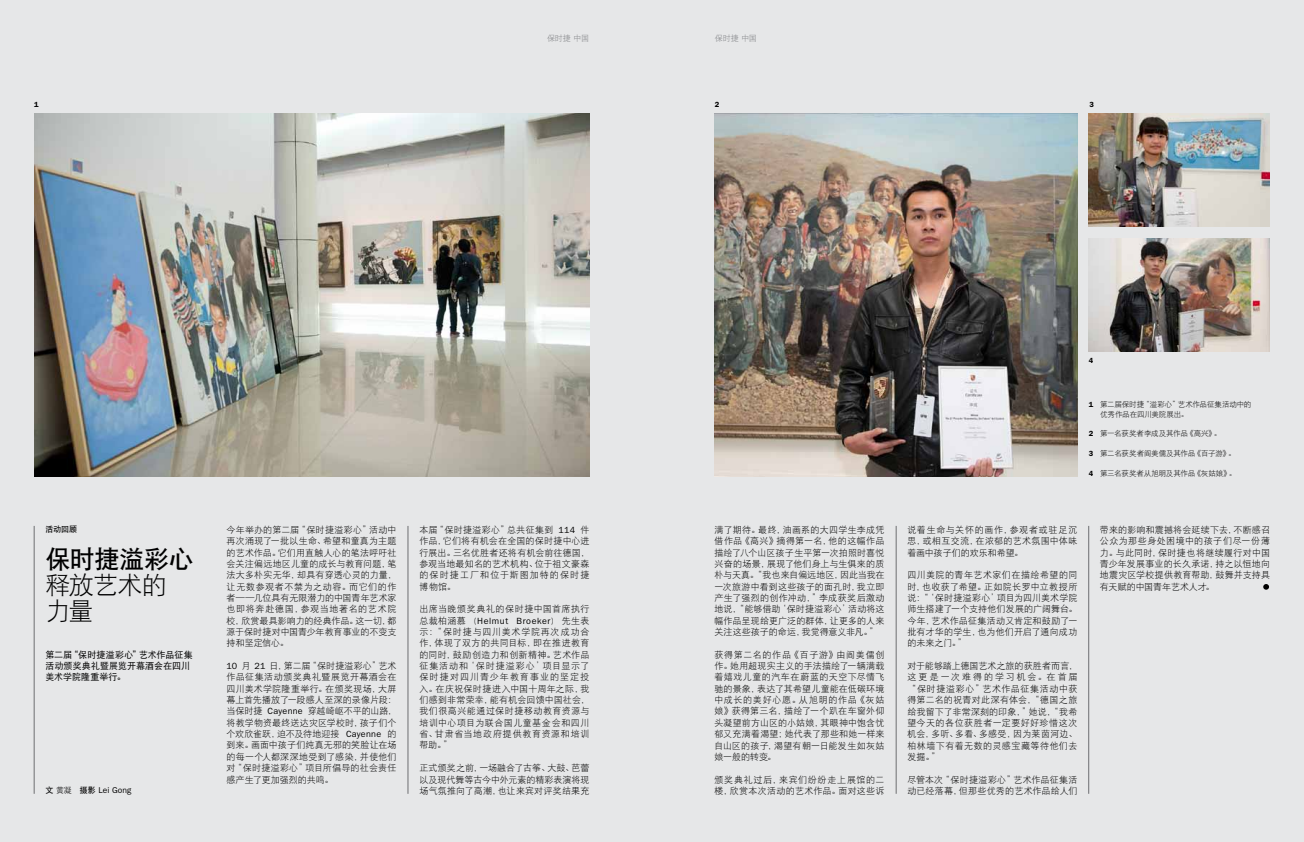
<style>
.page{position:relative;width:1304px;height:842px;background:#e6e7e8}
.page>*{position:absolute;margin:0;border:0;box-sizing:border-box;transform-origin:0 0}
.t1{font:25px/26px "DFP Hei W3";letter-spacing:-.035em;color:#000}
.t2{font:25px "DFP Hei W7";letter-spacing:-.01em;color:#000}
.t3{font:9px/11.3px "DFP Hei W3";letter-spacing:.025em;color:#000;text-align:justify}
.t4{font:9px/11.3px "DFP Hei W5";letter-spacing:.005em;color:#000}
.t5{font:9px/11.3px "DFP Hei W3";letter-spacing:.045em;color:#000}
.t6{font:9px "ITC Franklin Gothic Std";letter-spacing:.065em;color:#000}
.t7{font:9px "DFP Hei W3";letter-spacing:.055em;color:#000}
.t8{font:8.5px "ITC Franklin Gothic Std";letter-spacing:.015em;color:#000}
.t9{font:8px "DFP Hei W3";letter-spacing:-.015em;color:#808285}
.t10{font:8px "DFP Hei W7";color:#000}
.t11{font:7.5px/10px "DFP Hei W3";letter-spacing:-.02em;color:#000}
.t12{font:600 7.5px "ITC Franklin Gothic Std";color:#000}
.s1{font-family:"DFP Hei W7";font-size:8px}
.s2{font-family:"DFP Hei W3";font-size:8px}
.s3{font-family:"ITC Franklin Gothic Std"}
.s4{font-family:"DFP Hei W3"}
.s5{font-family:"ITC Franklin Gothic Std";font-weight:600}
</style>
<div class="page">
<img style="left:34px;top:113px;width:556px;height:363px">
<img style="left:1089px;top:238px;width:181px;height:114px">
<img style="left:714px;top:113px;width:363px;height:363px">
<img style="left:1089px;top:113px;width:181px;height:114px">
<hr style="left:34px;top:526px;width:1px;height:268px;background:#6d6e71">
<hr style="left:896px;top:526px;width:1px;height:268px;background:#6d6e71">
<hr style="left:1089px;top:526px;width:1px;height:268px;background:#6d6e71">
<hr style="left:408px;top:526px;width:1px;height:268px;background:#6d6e71">
<svg style="left:1263px;top:584px;width:6px;height:6px"></svg>
<p class="t12" style="left:34px;top:100px;width:6px">1</p>
<p class="t9" style="left:547px;top:33px;width:44px">保时捷 中国</p>
<p class="t9" style="left:715px;top:33px;width:44px">保时捷 中国</p>
<p class="t12" style="left:715px;top:100px;width:6px">2</p>
<p class="t12" style="left:1089px;top:100px;width:6px">3</p>
<p class="t10" style="left:45px;top:525px;width:33px">活动回顾</p>
<h1 class="t2" style="left:45px;top:546px;width:150px">保时捷溢彩心</h1>
<h1 class="t1" style="left:45px;top:572px;width:123px">释放艺术的力量</h1>
<p class="t4" style="left:45px;top:649px;width:149px">第二届“保时捷溢彩心”艺术作品征集活动颁奖典礼暨展览开幕酒会在四川美术学院隆重举行。</p>
<p class="t8" style="left:45px;top:785px;width:88px"><span class="s1">文</span> <span class="s2">黄凝</span> <span class="s1">摄影</span> Lei Gong</p>
<p class="t3" style="left:227px;top:524px;width:172px">今年举办的第二届“保时捷溢彩心”活动中再次涌现了一批以生命、希望和童真为主题的艺术作品。它们用直触人心的笔法呼吁社会关注偏远地区儿童的成长与教育问题，笔法大多朴实无华，却具有穿透心灵的力量，让无数参观者不禁为之动容。而它们的作者——几位具有无限潜力的中国青年艺术家也即将奔赴德国，参观当地著名的艺术院校，欣赏最具影响力的经典作品。这一切，都源于保时捷对中国青少年教育事业的不变支持和坚定信心。</p>
<p class="t3" style="left:227px;top:660px;width:172px"><span class="s3">10</span> 月 <span class="s3">21</span> 日，第二届“保时捷溢彩心”艺术作品征集活动颁奖典礼暨展览开幕酒会在四川美术学院隆重举行。在颁奖现场，大屏幕上首先播放了一段感人至深的录像片段：当保时捷 <span class="s3">Cayenne</span> 穿越崎岖不平的山路，将教学物资最终送达灾区学校时，孩子们个个欢欣雀跃，迫不及待地迎接 <span class="s3">Cayenne</span> 的到来。画面中孩子们纯真无邪的笑脸让在场的每一个人都深深地受到了感染，并使他们对“保时捷溢彩心”项目所倡导的社会责任感产生了更加强烈的共鸣。</p>
<p class="t3" style="left:419px;top:524px;width:172px">本届“保时捷溢彩心”总共征集到 <span class="s3">114</span> 件作品，它们将有机会在全国的保时捷中心进行展出。三名优胜者还将有机会前往德国，参观当地最知名的艺术机构、位于祖文豪森的保时捷工厂和位于斯图加特的保时捷博物馆。</p>
<p class="t7" style="left:419px;top:604px;width:172px">出席当晚颁奖典礼的保时捷中国首席执行</p>
<p class="t6" style="left:419px;top:615px;width:172px"><span class="s4">总裁柏涵慕 (</span>Helmut Broeker<span class="s4">) 先生表</span></p>
<p class="t3" style="left:419px;top:626px;width:172px">示：“保时捷与四川美术学院再次成功合作，体现了双方的共同目标，即在推进教育的同时，鼓励创造力和创新精神。艺术作品征集活动和‘保时捷溢彩心’项目显示了保时捷对四川青少年教育事业的坚定投入。在庆祝保时捷进入中国十周年之际，我们感到非常荣幸，能有机会回馈中国社会，我们很高兴能通过保时捷移动教育资源与培训中心项目为联合国儿童基金会和四川省、甘肃省当地政府提供教育资源和培训帮助。”</p>
<p class="t3" style="left:419px;top:762px;width:172px">正式颁奖之前，一场融合了古筝、大鼓、芭蕾以及现代舞等古今中外元素的精彩表演将现场气氛推向了高潮，也让来宾对评奖结果充</p>
<p class="t3" style="left:714px;top:524px;width:172px">满了期待。最终，油画系的大四学生李成凭借作品《高兴》摘得第一名，他的这幅作品描绘了八个山区孩子生平第一次拍照时喜悦兴奋的场景，展现了他们身上与生俱来的质朴与天真。“我也来自偏远地区，因此当我在一次旅游中看到这些孩子的面孔时，我立即产生了强烈的创作冲动，”李成获奖后激动地说，“能够借助‘保时捷溢彩心’活动将这幅作品呈现给更广泛的群体，让更多的人来关注这些孩子的命运，我觉得意义非凡。”</p>
<p class="t3" style="left:714px;top:649px;width:172px">获得第二名的作品《百子游》由阎美儒创作。她用超现实主义的手法描绘了一辆满载着嬉戏儿童的汽车在蔚蓝的天空下尽情飞驰的景象，表达了其希望儿童能在低碳环境中成长的美好心愿。从旭明的作品《灰姑娘》获得第三名，描绘了一个趴在车窗外仰头凝望前方山区的小姑娘，其眼神中饱含忧郁又充满着渴望；她代表了那些和她一样来自山区的孩子，渴望有朝一日能发生如灰姑娘一般的转变。</p>
<p class="t5" style="left:714px;top:773px;width:172px">颁奖典礼过后，来宾们纷纷走上展馆的二楼，欣赏本次活动的艺术作品。面对这些诉</p>
<p class="t12" style="left:1089px;top:355px;width:6px">4</p>
<p class="t11" style="left:1100px;top:399px;width:153px;text-indent:-11px"><span class="s5">1</span> 第二届保时捷“溢彩心”艺术作品征集活动中的优秀作品在四川美院展出。</p>
<p class="t11" style="left:1089px;top:428px;width:134px"><span class="s5">2</span> 第一名获奖者李成及其作品《高兴》。</p>
<p class="t11" style="left:1089px;top:448px;width:148px"><span class="s5">3</span> 第二名获奖者阎美儒及其作品《百子游》。</p>
<p class="t11" style="left:1089px;top:468px;width:149px"><span class="s5">4</span> 第三名获奖者从旭明及其作品《灰姑娘》。</p>
<p class="t3" style="left:907px;top:524px;width:172px">说着生命与关怀的画作，参观者或驻足沉思，或相互交流，在浓郁的艺术氛围中体味着画中孩子们的欢乐和希望。</p>
<p class="t3" style="left:907px;top:569px;width:172px">四川美院的青年艺术家们在描绘希望的同时，也收获了希望。正如院长罗中立教授所说：“‘保时捷溢彩心’项目为四川美术学院师生搭建了一个支持他们发展的广阔舞台。今年，艺术作品征集活动又肯定和鼓励了一批有才华的学生，也为他们开启了通向成功的未来之门。”</p>
<p class="t3" style="left:907px;top:660px;width:172px">对于能够踏上德国艺术之旅的获胜者而言，这更是一次难得的学习机会。在首届“保时捷溢彩心”艺术作品征集活动中获得第二名的祝青对此深有体会，“德国之旅给我留下了非常深刻的印象，”她说，“我希望今天的各位获胜者一定要好好珍惜这次机会，多听、多看、多感受，因为莱茵河边、柏林墙下有着无数的灵感宝藏等待他们去发掘。”</p>
<p class="t3" style="left:907px;top:773px;width:172px">尽管本次“保时捷溢彩心”艺术作品征集活动已经落幕，但那些优秀的艺术作品给人们</p>
<p class="t3" style="left:1100px;top:524px;width:172px">带来的影响和震撼将会延续下去，不断感召公众为那些身处困境中的孩子们尽一份薄力。与此同时，保时捷也将继续履行对中国青少年发展事业的长久承诺，持之以恒地向地震灾区学校提供教育帮助，鼓舞并支持具有天赋的中国青年艺术人才。</p>
</div>
